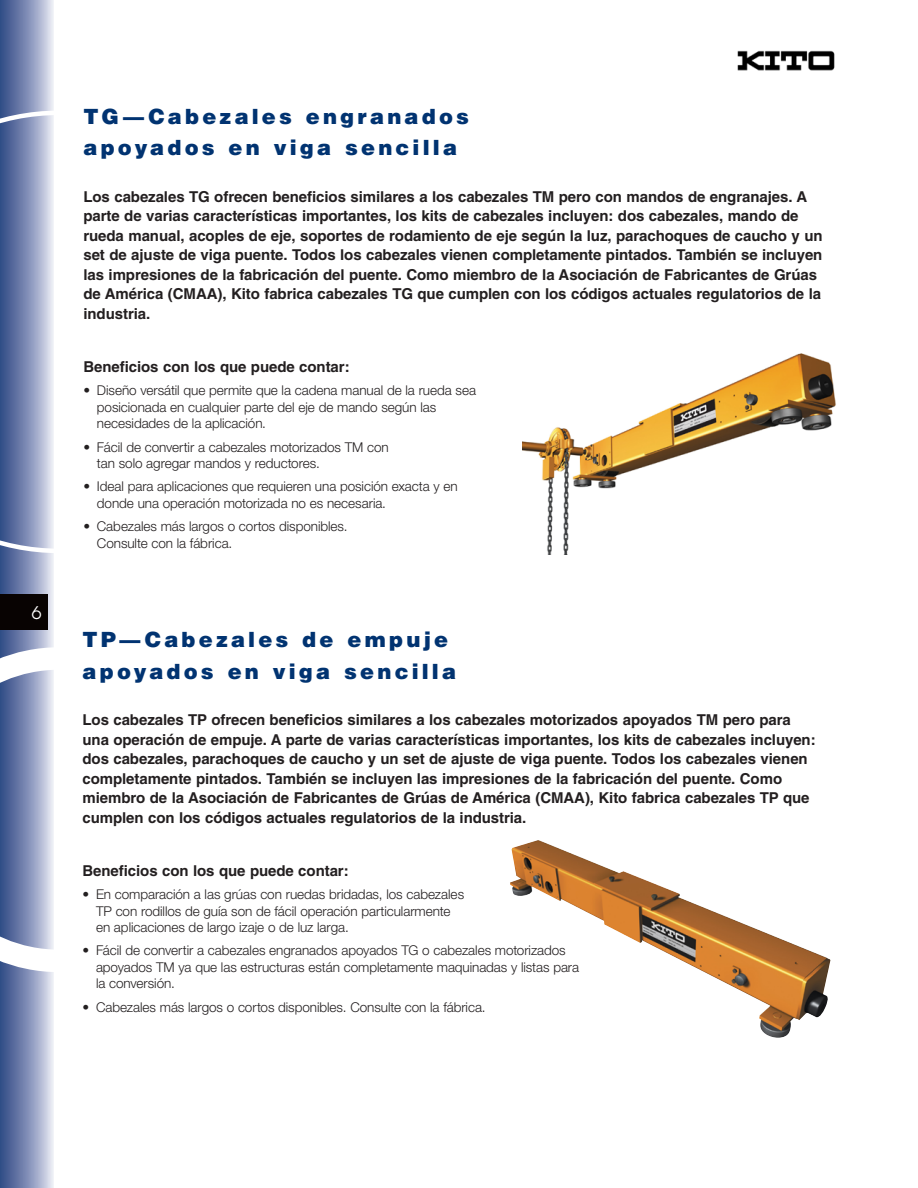
<style>
.page{position:relative;width:918px;height:1188px;background:#fff}
.page>*{position:absolute;margin:0;border:0;box-sizing:border-box;transform-origin:0 0}
.t1{font:900 21px/31.5px "Helvetica";letter-spacing:.15em;color:#013371}
.t2{font:18px "Lubalin Graph";color:#fff}
.t3{font:700 15px/19.5px "Helvetica";letter-spacing:-.005em;color:#231f20}
.t4{font:300 13.5px/16.5px "Helvetica Neue";letter-spacing:-.005em;color:#231f20}
</style>
<div class="page">
<div style="left:0;top:0;width:54px;height:1188px;background:linear-gradient(to right,#284281,#e0e2ef)"></div>
<svg style="left:0;top:111px;width:54px;height:442px"></svg>
<svg style="left:0;top:647px;width:54px;height:325px"></svg>
<div style="left:0;top:594px;width:47px;height:36px;background:#080302"></div>
<img style="left:737px;top:50px;width:98px;height:21px">
<img style="left:523px;top:353px;width:313px;height:201px">
<img style="left:510px;top:840px;width:321px;height:198px">
<p class="t2" style="left:32px;top:602px;width:12px">6</p>
<h1 class="t1" style="left:83px;top:100px;width:387px">TG—Cabezales engranados apoyados en viga sencilla</h1>
<p class="t3" style="left:83px;top:187px;width:741px">Los cabezales TG ofrecen beneficios similares a los cabezales TM pero con mandos de engranajes. A parte de varias características importantes, los kits de cabezales incluyen: dos cabezales, mando de rueda manual, acoples de eje, soportes de rodamiento de eje según la luz, parachoques de caucho y un set de ajuste de viga puente. Todos los cabezales vienen completamente pintados. También se incluyen las impresiones de la fabricación del puente. Como miembro de la Asociación de Fabricantes de Grúas de América (CMAA), Kito fabrica cabezales TG que cumplen con los códigos actuales regulatorios de la industria.</p>
<p class="t3" style="left:83px;top:357px;width:268px">Beneficios con los que puede contar:</p>
<p class="t4" style="left:97px;top:382px;width:381px;text-indent:-14px">• Diseño versátil que permite que la cadena manual de la rueda sea posicionada en cualquier parte del eje de mando según las necesidades de la aplicación.</p>
<p class="t4" style="left:97px;top:438px;width:293px;text-indent:-14px">• Fácil de convertir a cabezales motorizados TM con tan solo agregar mandos y reductores.</p>
<p class="t4" style="left:97px;top:478px;width:362px;text-indent:-14px">• Ideal para aplicaciones que requieren una posición exacta y en donde una operación motorizada no es necesaria.</p>
<p class="t4" style="left:97px;top:518px;width:252px;text-indent:-14px">• Cabezales más largos o cortos disponibles.<br>Consulte con la fábrica.</p>
<h1 class="t1" style="left:82px;top:623px;width:375px">TP—Cabezales de empuje apoyados en viga sencilla</h1>
<p class="t3" style="left:82px;top:710px;width:735px">Los cabezales TP ofrecen beneficios similares a los cabezales motorizados apoyados TM pero para una operación de empuje. A parte de varias características importantes, los kits de cabezales incluyen: dos cabezales, parachoques de caucho y un set de ajuste de viga puente. Todos los cabezales vienen completamente pintados. También se incluyen las impresiones de la fabricación del puente. Como miembro de la Asociación de Fabricantes de Grúas de América (CMAA), Kito fabrica cabezales TP que cumplen con los códigos actuales regulatorios de la industria.</p>
<p class="t3" style="left:82px;top:861px;width:268px">Beneficios con los que puede contar:</p>
<p class="t4" style="left:96px;top:886px;width:370px;text-indent:-14px">• En comparación a las grúas con ruedas bridadas, los cabezales<br>TP con rodillos de guía son de fácil operación particularmente en aplicaciones de largo izaje o de luz larga.</p>
<p class="t4" style="left:96px;top:942px;width:485px;text-indent:-14px">• Fácil de convertir a cabezales engranados apoyados TG o cabezales motorizados apoyados TM ya que las estructuras están completamente maquinadas y listas para la conversión.</p>
<p class="t4" style="left:82px;top:998px;width:405px">• Cabezales más largos o cortos disponibles. Consulte con la fábrica.</p>
</div>
